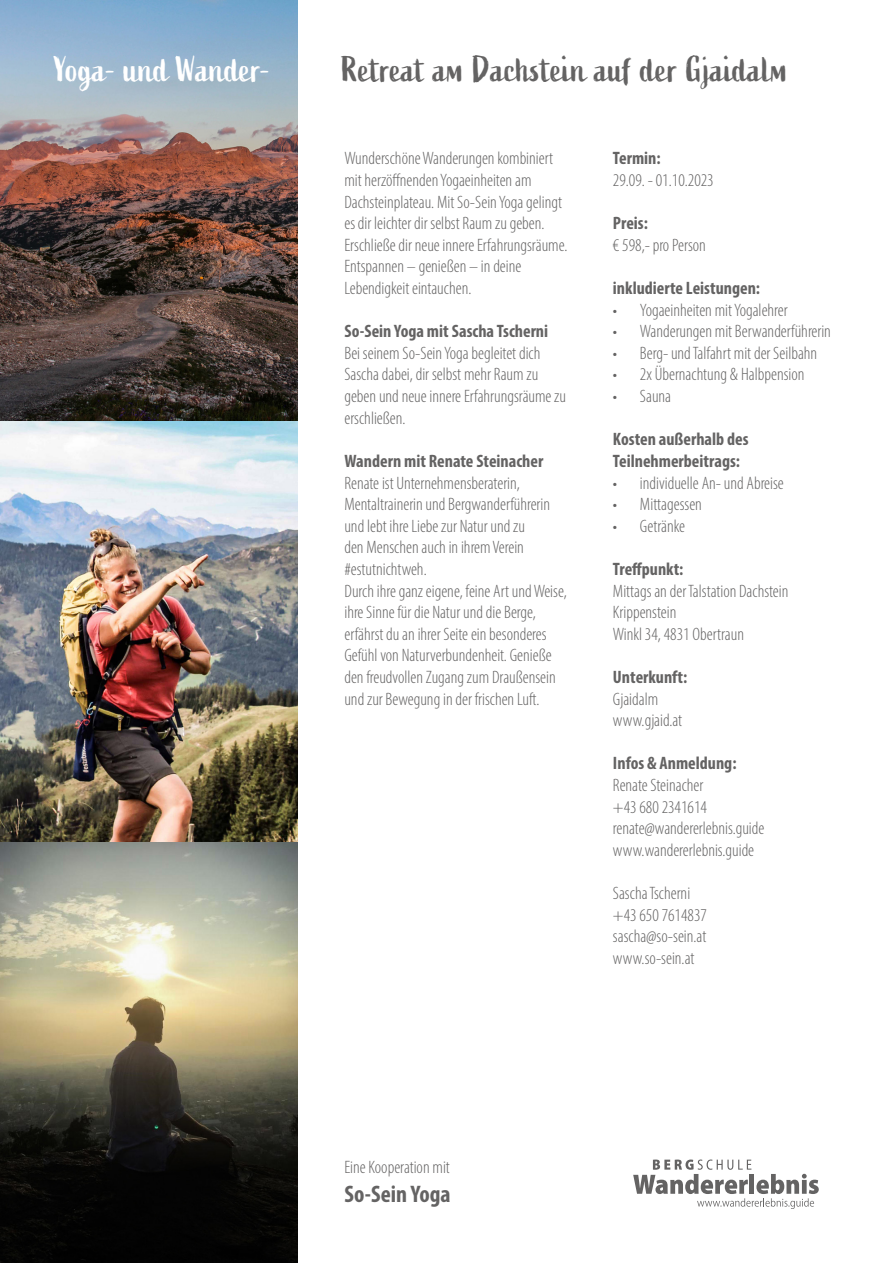
<style>
.page{position:relative;width:893px;height:1263px;background:#fff}
.page>*{position:absolute;margin:0;border:0;box-sizing:border-box;transform-origin:0 0}
.t1{font:36px "Active";letter-spacing:.01em;color:#646363}
.t2{font:36px "Active";color:#fff}
.t3{font:700 condensed 24px "Myriad Pro";color:#646363}
.t4{font:300 condensed 18px/21.6px "Myriad Pro";color:#646363}
.t5{font:700 condensed 18px/21.6px "Myriad Pro";color:#646363}
</style>
<div class="page">
<img style="left:0;top:0;width:298px;height:1263px">
<svg style="left:633px;top:1159px;width:186px;height:50px"></svg>
<h1 class="t2" style="left:54px;top:49px;width:218px">Yoga- und Wander-</h1>
<h1 class="t1" style="left:342px;top:49px;width:448px">Retreat am Dachstein auf der Gjaidalm</h1>
<p class="t4" style="left:344px;top:148px;width:225px">Wunderschöne Wanderungen kombiniert mit herzöffnenden Yogaeinheiten am Dachsteinplateau. Mit So-Sein Yoga gelingt es dir leichter dir selbst Raum zu geben.<br>Erschließe dir neue innere Erfahrungsräume.<br>Entspannen – genießen – in deine Lebendigkeit eintauchen.</p>
<p class="t5" style="left:344px;top:320px;width:205px">So-Sein Yoga mit Sascha Tscherni</p>
<p class="t4" style="left:344px;top:342px;width:223px">Bei seinem So-Sein Yoga begleitet dich<br>Sascha dabei, dir selbst mehr Raum zu geben und neue innere Erfahrungsräume zu erschließen.</p>
<p class="t5" style="left:344px;top:450px;width:200px">Wandern mit Renate Steinacher</p>
<p class="t4" style="left:344px;top:472px;width:224px">Renate ist Unternehmensberaterin, Mentaltrainerin und Bergwanderführerin und lebt ihre Liebe zur Natur und zu<br>den Menschen auch in ihrem Verein #estutnichtweh.<br>Durch ihre ganz eigene, feine Art und Weise, ihre Sinne für die Natur und die Berge, erfährst du an ihrer Seite ein besonderes Gefühl von Naturverbundenheit. Genieße den freudvollen Zugang zum Draußensein und zur Bewegung in der frischen Luft.</p>
<p class="t5" style="left:613px;top:147px;width:49px">Termin:</p>
<p class="t4" style="left:613px;top:169px;width:102px">29.09. - 01.10.2023</p>
<p class="t5" style="left:613px;top:212px;width:37px">Preis:</p>
<p class="t4" style="left:613px;top:234px;width:94px">€ 598,- pro Person</p>
<p class="t5" style="left:613px;top:277px;width:149px">inkludierte Leistungen:</p>
<p class="t4" style="left:613px;top:299px;width:176px">• Yogaeinheiten mit Yogalehrer</p>
<p class="t4" style="left:613px;top:320px;width:219px">• Wanderungen mit Berwanderführerin</p>
<p class="t4" style="left:613px;top:342px;width:206px">• Berg- und Talfahrt mit der Seilbahn</p>
<p class="t4" style="left:613px;top:364px;width:193px">• 2x Übernachtung &amp; Halbpension</p>
<p class="t4" style="left:613px;top:385px;width:60px">• Sauna</p>
<p class="t5" style="left:613px;top:428px;width:137px">Kosten außerhalb des<br>Teilnehmerbeitrags:</p>
<p class="t4" style="left:613px;top:472px;width:172px">• individuelle An- und Abreise</p>
<p class="t4" style="left:613px;top:493px;width:90px">• Mittagessen</p>
<p class="t4" style="left:613px;top:515px;width:74px">• Getränke</p>
<p class="t5" style="left:613px;top:558px;width:72px">Treffpunkt:</p>
<p class="t4" style="left:613px;top:580px;width:177px">Mittags an der Talstation Dachstein<br>Krippenstein<br>Winkl 34, 4831 Obertraun</p>
<p class="t5" style="left:613px;top:666px;width:76px">Unterkunft:</p>
<p class="t4" style="left:613px;top:688px;width:71px">Gjaidalm www.gjaid.at</p>
<p class="t5" style="left:613px;top:752px;width:125px">Infos &amp; Anmeldung:</p>
<p class="t4" style="left:613px;top:774px;width:153px">Renate Steinacher<br>+43 680 2341614 renate@wandererlebnis.guide www.wandererlebnis.guide</p>
<p class="t4" style="left:613px;top:882px;width:96px">Sascha Tscherni +43 650 7614837 sascha@so-sein.at www.so-sein.at</p>
<p class="t4" style="left:344px;top:1156px;width:107px">Eine Kooperation mit</p>
<h2 class="t3" style="left:344px;top:1178px;width:108px">So-Sein Yoga</h2>
</div>
